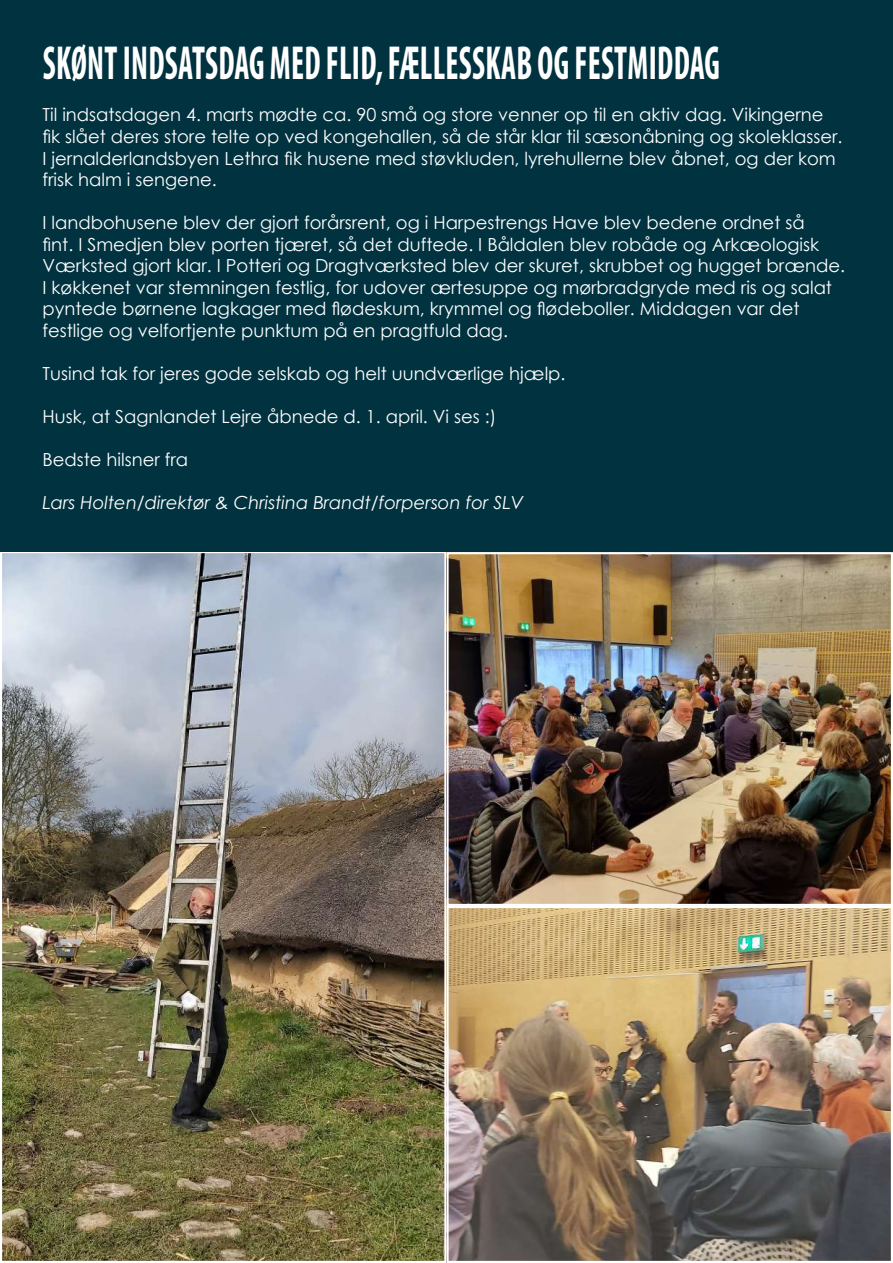
<style>
.page{position:relative;width:893px;height:1263px;background:#fff}
.page>*{position:absolute;margin:0;border:0;box-sizing:border-box;transform-origin:0 0}
.t1{font:700 condensed 48px "Myriad Pro";letter-spacing:.01em;color:#fff;scale:.69 1}
.t2{font:18px/21.6px "Century Gothic";color:#fff}
.t3{font:italic 18px "Century Gothic";color:#fff}
</style>
<div class="page">
<img style="left:3px;top:551px;width:890px;height:709px">
<div style="left:0;top:551px;width:446px;height:712px;border:2px solid #fff"></div>
<div style="left:446px;top:552px;width:447px;height:354px;border:2px solid #fff"></div>
<div style="left:446px;top:906px;width:447px;height:357px;border:2px solid #fff"></div>
<div style="left:0;top:0;width:893px;height:551px;background:#013240"></div>
<h1 class="t1" style="left:43px;top:33px;width:983px">SKØNT INDSATSDAG MED FLID, FÆLLESSKAB OG FESTMIDDAG</h1>
<p class="t2" style="left:43px;top:104px;width:802px">Til indsatsdagen 4. marts mødte ca. 90 små og store venner op til en aktiv dag. Vikingerne fik slået deres store telte op ved kongehallen, så de står klar til sæsonåbning og skoleklasser.<br>I jernalderlandsbyen Lethra fik husene med støvkluden, lyrehullerne blev åbnet, og der kom frisk halm i sengene.</p>
<p class="t2" style="left:43px;top:211px;width:804px">I landbohusene blev der gjort forårsrent, og i Harpestrengs Have blev bedene ordnet så<br>fint. I Smedjen blev porten tjæret, så det duftede. I Båldalen blev robåde og Arkæologisk Værksted gjort klar. I Potteri og Dragtværksted blev der skuret, skrubbet og hugget brænde.<br>I køkkenet var stemningen festlig, for udover ærtesuppe og mørbradgryde med ris og salat pyntede børnene lagkager med flødeskum, krymmel og flødeboller. Middagen var det festlige og velfortjente punktum på en pragtfuld dag.</p>
<p class="t2" style="left:43px;top:362px;width:524px">Tusind tak for jeres gode selskab og helt uundværlige hjælp.</p>
<p class="t2" style="left:43px;top:405px;width:455px">Husk, at Sagnlandet Lejre åbnede d. 1. april. Vi ses :)</p>
<p class="t2" style="left:43px;top:448px;width:147px">Bedste hilsner fra</p>
<p class="t3" style="left:43px;top:489px;width:482px">Lars Holten/direktør &amp; Christina Brandt/forperson for SLV</p>
</div>
